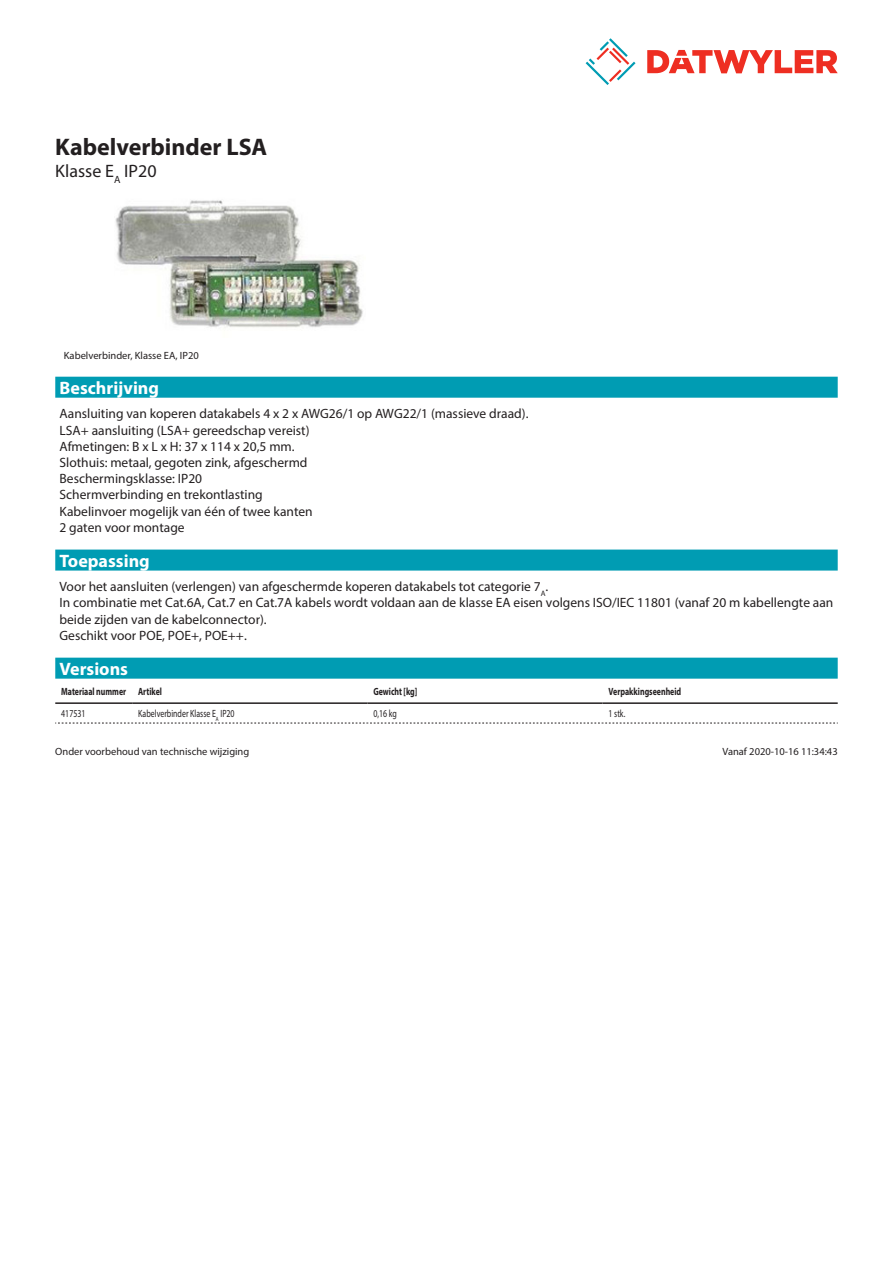
<style>
.page{position:relative;width:893px;height:1263px;background:#fff}
.page>*{position:absolute;margin:0;border:0;box-sizing:border-box;transform-origin:0 0}
.Product_Head{font:700 24px "Myriad Pro";color:#231f20}
.Standard_Head_Proper{font:700 18px "Myriad Pro";color:#fff}
.SubHead{font:18px "Myriad Pro";color:#231f20}
.Standard_text{font:13.5px/16.2px "Myriad Pro";color:#231f20}
.Footnote{font:10.5px "Myriad Pro";color:#231f20}
.myriadbold{font:700 10.5px "Myriad Pro";color:#231f20;scale:.75 1}
.myriadlight{font:10.5px "Myriad Pro";color:#231f20;scale:.75 1}
.imagetext{font:10.5px "Myriad Pro";color:#231f20}
</style>
<div class="page">
<svg style="left:586px;top:38px;width:49px;height:47px"></svg>
<svg style="left:647px;top:50px;width:191px;height:23px"></svg>
<img style="left:115px;top:200px;width:248px;height:128px">
<div style="left:55px;top:658px;width:783px;height:21px;background:#009cb3"></div>
<hr style="left:55px;top:702px;width:77px;height:2px;background:#231f20">
<hr style="left:132px;top:702px;width:235px;height:2px;background:#231f20">
<hr style="left:367px;top:702px;width:235px;height:2px;background:#231f20">
<hr style="left:602px;top:702px;width:236px;height:2px;background:#231f20">
<svg style="left:55px;top:723px;width:783px;height:1px"></svg>
<div style="left:55px;top:377px;width:783px;height:21px;background:#009cb3"></div>
<div style="left:55px;top:550px;width:783px;height:21px;background:#009cb3"></div>
<p class="Product_Head" style="left:55px;top:131px;width:214px">Kabelverbinder LSA</p>
<p class="SubHead" style="left:55px;top:160px;width:103px">Klasse E<sub>A</sub> IP20</p>
<p class="imagetext" style="left:64px;top:349px;width:137px">Kabelverbinder, Klasse EA, IP20</p>
<p class="Standard_Head_Proper" style="left:60px;top:376px;width:101px">Beschrijving</p>
<p class="Standard_text" style="left:60px;top:406px;width:470px">Aansluiting van koperen datakabels 4 x 2 x AWG26/1 op AWG22/1 (massieve draad).<br>LSA+ aansluiting (LSA+ gereedschap vereist)<br>Afmetingen: B x L x H: 37 x 114 x 20,5 mm.<br>Slothuis: metaal, gegoten zink, afgeschermd<br>Beschermingsklasse: IP20<br>Schermverbinding en trekontlasting<br>Kabelinvoer mogelijk van één of twee kanten<br>2 gaten voor montage</p>
<p class="Standard_Head_Proper" style="left:60px;top:549px;width:92px">Toepassing</p>
<p class="Standard_text" style="left:60px;top:578px;width:775px">Voor het aansluiten (verlengen) van afgeschermde koperen datakabels tot categorie 7<sub>A</sub>.<br>In combinatie met Cat.6A, Cat.7 en Cat.7A kabels wordt voldaan aan de klasse EA eisen volgens ISO/IEC 11801 (vanaf 20 m kabellengte aan beide zijden van de kabelconnector).<br>Geschikt voor POE, POE+, POE++.</p>
<p class="Standard_Head_Proper" style="left:60px;top:657px;width:70px">Versions</p>
<p class="myriadbold" style="left:61px;top:684px;width:88px">Materiaal nummer</p>
<p class="myriadbold" style="left:138px;top:684px;width:33px">Artikel</p>
<p class="myriadbold" style="left:373px;top:684px;width:60px">Gewicht [kg]</p>
<p class="myriadbold" style="left:608px;top:684px;width:98px">Verpakkingseenheid</p>
<p class="myriadlight" style="left:61px;top:707px;width:34px">417531</p>
<p class="myriadlight" style="left:138px;top:707px;width:130px">Kabelverbinder Klasse E<sub>A</sub> IP20</p>
<p class="myriadlight" style="left:373px;top:707px;width:33px">0,16 kg</p>
<p class="myriadlight" style="left:608px;top:707px;width:24px">1 stk.</p>
<p class="Footnote" style="left:55px;top:745px;width:196px">Onder voorbehoud van technische wijziging</p>
<p class="Footnote" style="left:722px;top:745px;width:117px">Vanaf 2020-10-16 11:34:43</p>
</div>
